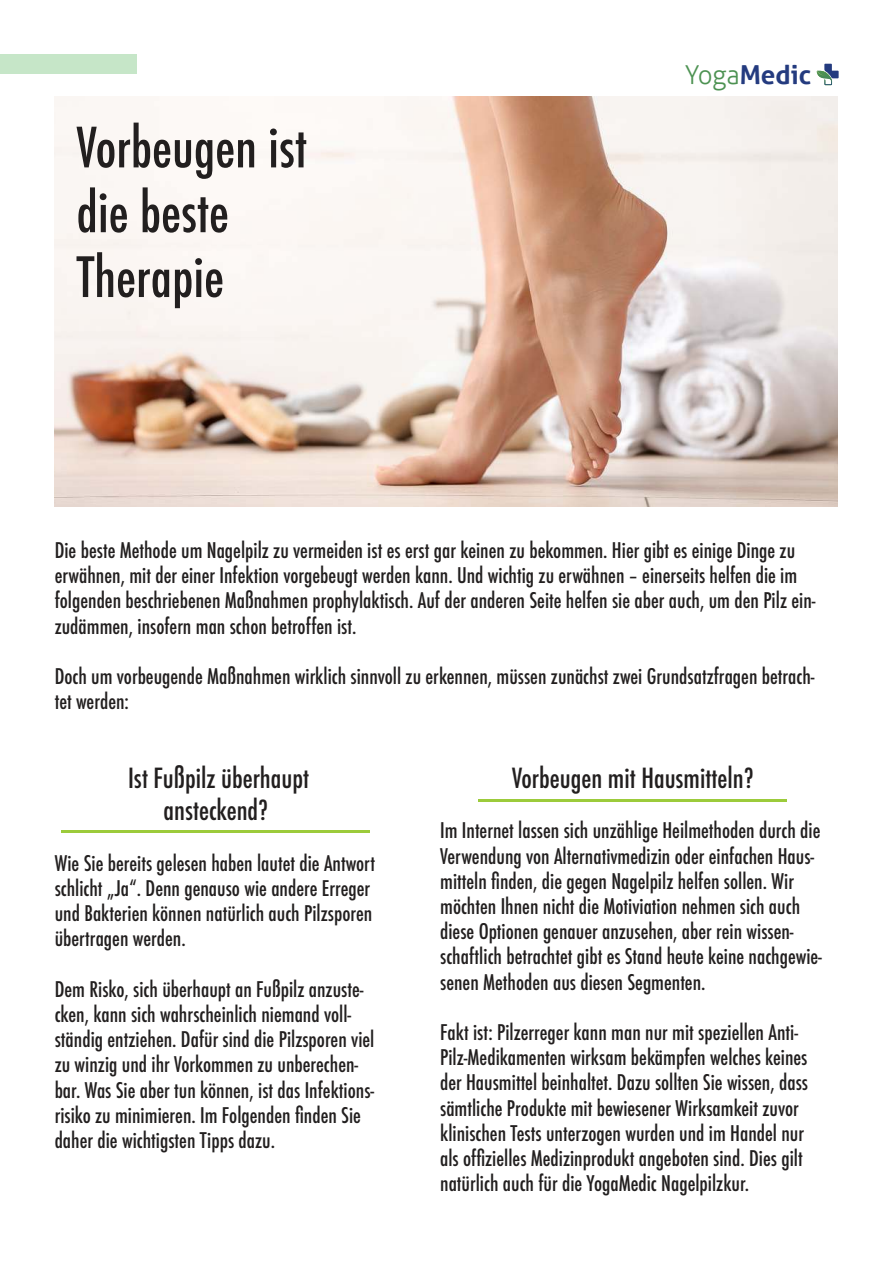
<style>
.page{position:relative;width:893px;height:1263px;background:#fff}
.page>*{position:absolute;margin:0;border:0;box-sizing:border-box;transform-origin:0 0}
.t1{font:500 condensed 54px/64.8px "Futura";color:#221f1f}
.t2{font:500 condensed 27px/32.4px "Futura";color:#221f1f;text-align:center}
.t3{font:700 26.1px "Aller";color:#243b7f}
.t4{font:500 condensed 21px/25.2px "Futura";color:#221f1f}
.s1{font-weight:300;color:#4d9252}
</style>
<div class="page">
<img style="left:54px;top:97px;width:783px;height:409px">
<svg style="left:817px;top:64px;width:22px;height:20px"></svg>
<img style="left:817px;top:71px;width:15px;height:14px">
<div style="left:0;top:54px;width:137px;height:20px;background:#c6e6c8"></div>
<hr style="left:478px;top:799px;width:309px;height:2px;background:#9ccb3b">
<hr style="left:61px;top:830px;width:309px;height:3px;background:#9ccb3b">
<h1 class="t1" style="left:77px;top:115px;width:232px">Vorbeugen ist die beste<br>Therapie</h1>
<p class="t3" style="left:685px;top:60px;width:128px"><span class="s1">Yoga</span>Medic</p>
<p class="t4" style="left:55px;top:538px;width:762px">Die beste Methode um Nagelpilz zu vermeiden ist es erst gar keinen zu bekommen. Hier gibt es einige Dinge zu erwähnen, mit der einer Infektion vorgebeugt werden kann. Und wichtig zu erwähnen – einerseits helfen die im folgenden beschriebenen Maßnahmen prophylaktisch. Auf der anderen Seite helfen sie aber auch, um den Pilz ein&shy;zudämmen, insofern man schon betroffen ist.</p>
<p class="t4" style="left:55px;top:664px;width:761px">Doch um vorbeugende Maßnahmen wirklich sinnvoll zu erkennen, müssen zunächst zwei Grundsatzfragen betrach&shy;tet werden:</p>
<p class="t2" style="left:128px;top:762px;width:183px">Ist Fußpilz überhaupt ansteckend?</p>
<p class="t4" style="left:55px;top:851px;width:322px">Wie Sie bereits gelesen haben lautet die Antwort schlicht „Ja“. Denn genauso wie andere Erreger und Bakterien können natürlich auch Pilzsporen übertragen werden.</p>
<p class="t4" style="left:55px;top:977px;width:321px">Dem Risko, sich überhaupt an Fußpilz anzuste&shy;cken, kann sich wahrscheinlich niemand voll&shy;ständig entziehen. Dafür sind die Pilzsporen viel zu winzig und ihr Vorkommen zu unberechen&shy;bar. Was Sie aber tun können, ist das Infektions&shy;risiko zu minimieren. Im Folgenden finden Sie daher die wichtigsten Tipps dazu.</p>
<p class="t2" style="left:512px;top:762px;width:243px">Vorbeugen mit Hausmitteln?</p>
<p class="t4" style="left:440px;top:818px;width:383px">Im Internet lassen sich unzählige Heilmethoden durch die Verwendung von Alternativmedizin oder einfachen Haus&shy;mitteln finden, die gegen Nagelpilz helfen sollen. Wir möchten Ihnen nicht die Motiviation nehmen sich auch diese Optionen genauer anzusehen, aber rein wissen&shy;schaftlich betrachtet gibt es Stand heute keine nachgewie&shy;senen Methoden aus diesen Segmenten.</p>
<p class="t4" style="left:440px;top:1020px;width:369px">Fakt ist: Pilzerreger kann man nur mit speziellen Anti-Pilz-Medikamenten wirksam bekämpfen welches keines der Hausmittel beinhaltet. Dazu sollten Sie wissen, dass sämtliche Produkte mit bewiesener Wirksamkeit zuvor klinischen Tests unterzogen wurden und im Handel nur als offizielles Medizinprodukt angeboten sind. Dies gilt natürlich auch für die YogaMedic Nagelpilzkur.</p>
</div>
